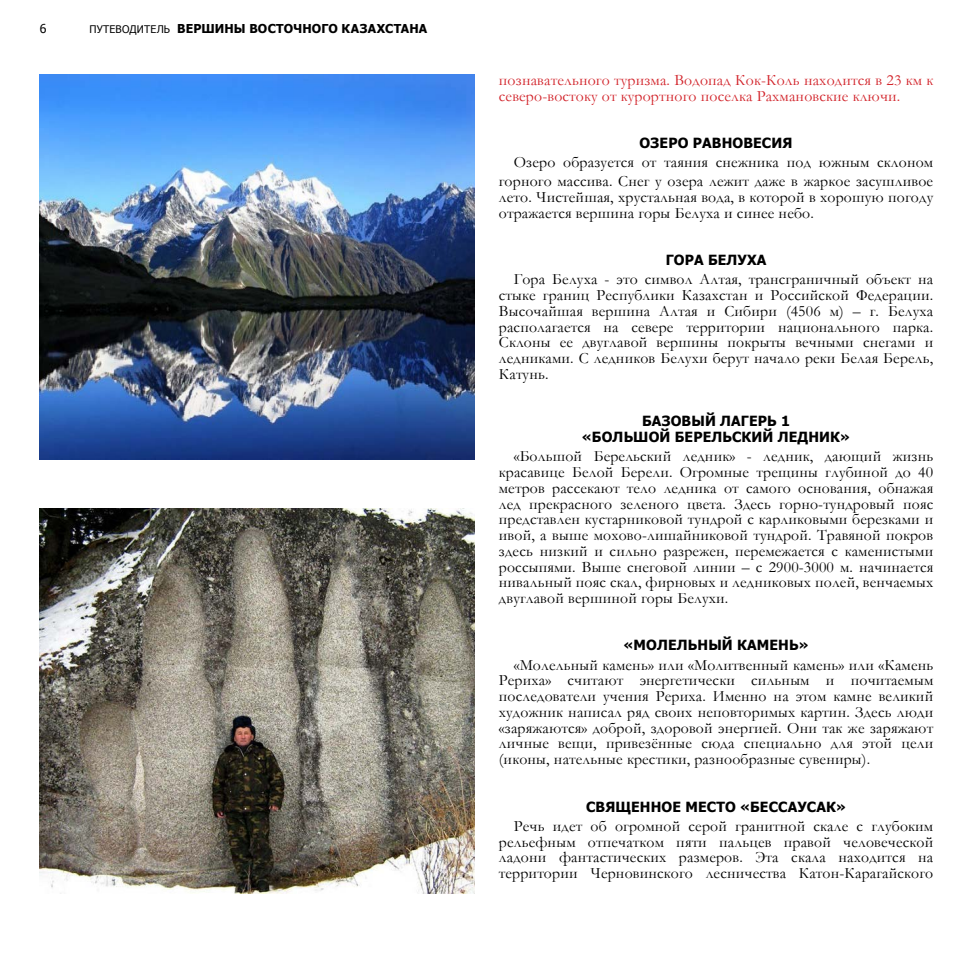
<style>
.page{position:relative;width:968px;height:968px;background:#fff}
.page>*{position:absolute;margin:0;border:0;box-sizing:border-box;transform-origin:0 0}
.t1{font:15.75px/15.8px "Garamond";letter-spacing:.01em;color:#000;text-align:justify}
.t2{font:15.75px/15.8px "Garamond";letter-spacing:.01em;color:#d2232a}
.t3{font:700 14px/15.8px "Tahoma";letter-spacing:.01em;color:#000;text-align:center}
.t4{font:700 12.25px "Tahoma";letter-spacing:.015em;color:#000}
.t5{font:12.25px "Tahoma";color:#000}
.s1{font-weight:400;font-size:10.5px}
</style>
<div class="page">
<img style="left:40px;top:508px;width:434px;height:385px">
<img style="left:40px;top:74px;width:434px;height:385px">
<p class="t5" style="left:40px;top:20px;width:8px">6</p>
<p class="t4" style="left:89px;top:20px;width:339px"><span class="s1">ПУТЕВОДИТЕЛЬ</span> ВЕРШИНЫ ВОСТОЧНОГО КАЗАХСТАНА</p>
<p class="t2" style="left:499px;top:71px;width:436px">познавательного туризма. Водопад Кок-Коль находится в 23 км к северо-востоку от курортного поселка Рахмановские ключи.</p>
<p class="t3" style="left:639px;top:135px;width:154px">ОЗЕРО РАВНОВЕСИЯ</p>
<p class="t1" style="left:499px;top:152px;width:436px;line-height:19.2px;text-align:right">Озеро образуется от таяния снежника под южным склоном горного массива. Снег у озера лежит даже в жаркое засушливое</p>
<p class="t1" style="left:499px;top:189px;width:436px">лето. Чистейшая, хрустальная вода, в которой в хорошую погоду отражается вершина горы Белуха и синее небо.</p>
<p class="t3" style="left:665px;top:253px;width:102px">ГОРА БЕЛУХА</p>
<p class="t1" style="left:499px;top:271px;width:436px;text-indent:15px">Гора Белуха - это символ Алтая, трансграничный объект на стыке границ Республики Казахстан и Российской Федерации.<br>Высочайшая вершина Алтая и Сибири (4506 м) – г. Белуха располагается на севере территории национального парка.<br>Склоны ее двуглавой вершины покрыты вечными снегами и ледниками. С ледников Белухи берут начало реки Белая Берель, Катунь.</p>
<p class="t3" style="left:582px;top:414px;width:269px">БАЗОВЫЙ ЛАГЕРЬ 1<br>«БОЛЬШОЙ БЕРЕЛЬСКИЙ ЛЕДНИК»</p>
<p class="t1" style="left:499px;top:448px;width:436px;text-indent:15px">«Большой Берельский ледник» - ледник, дающий жизнь красавице Белой Берели. Огромные трещины глубиной до 40 метров рассекают тело ледника от самого основания, обнажая лед прекрасного зеленого цвета. Здесь горно-тундровый пояс представлен кустарниковой тундрой с карликовыми березками и ивой, а выше мохово-лишайниковой тундрой. Травяной покров здесь низкий и сильно разрежен, перемежается с каменистыми россыпями. Выше снеговой линии – с 2900-3000 м. начинается нивальный пояс скал, фирновых и ледниковых полей, венчаемых двуглавой вершиной горы Белухи.</p>
<p class="t3" style="left:623px;top:638px;width:186px">«МОЛЕЛЬНЫЙ КАМЕНЬ»</p>
<p class="t1" style="left:499px;top:656px;width:436px;text-indent:15px">«Молельный камень» или «Молитвенный камень» или «Камень Рериха» считают энергетически сильным и почитаемым последователи учения Рериха. Именно на этом камне великий художник написал ряд своих неповторимых картин. Здесь люди «заряжаются» доброй, здоровой энергией. Они так же заряжают личные вещи, привезённые сюда специально для этой цели (иконы, нательные крестики, разнообразные сувениры).</p>
<p class="t3" style="left:586px;top:799px;width:261px">СВЯЩЕННОЕ МЕСТО «БЕССАУСАК»</p>
<p class="t1" style="left:499px;top:817px;width:436px;text-indent:15px">Речь идет об огромной серой гранитной скале с глубоким рельефным отпечатком пяти пальцев правой человеческой ладони фантастических размеров. Эта скала находится на территории Черновинского лесничества Катон-Карагайского</p>
</div>
